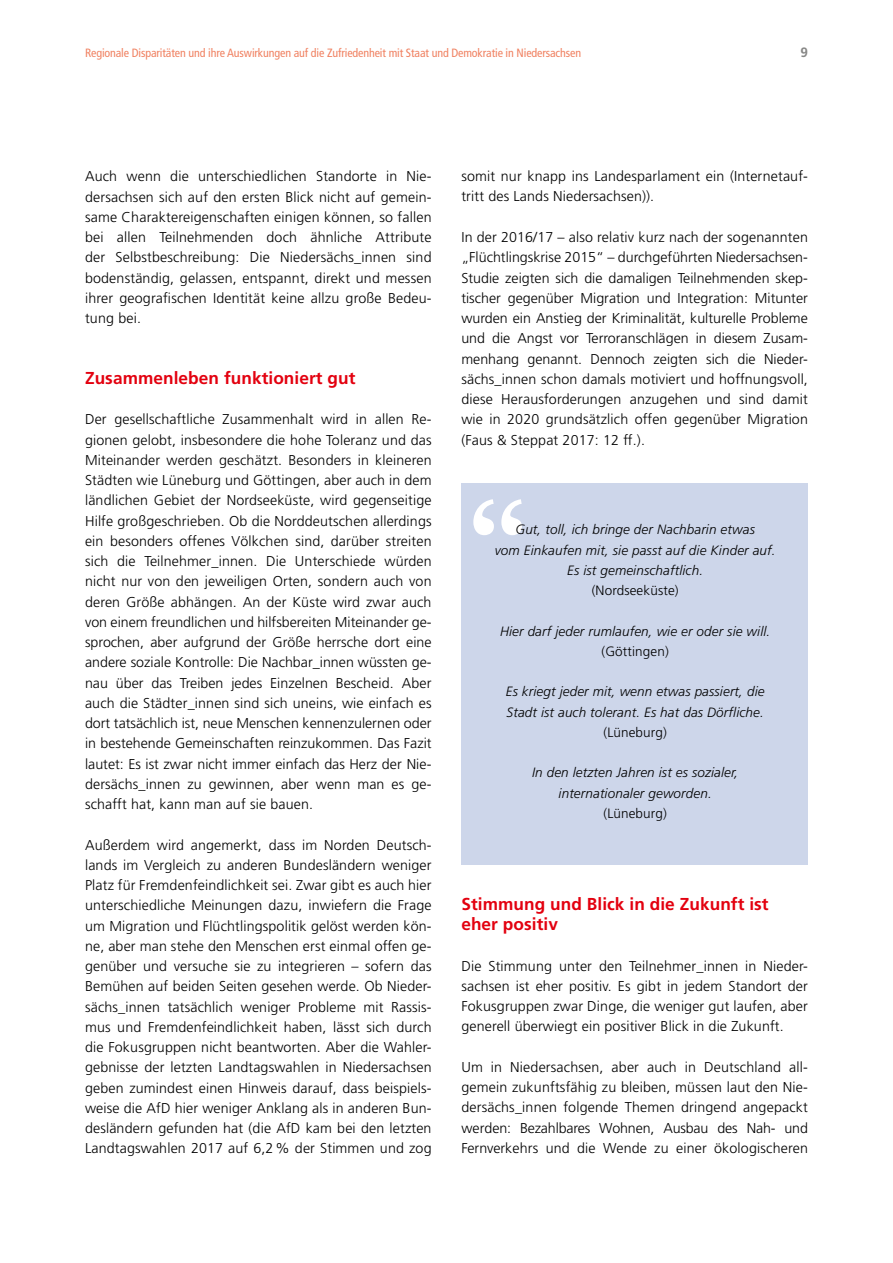
<style>
.page{position:relative;width:893px;height:1263px;background:#fff}
.page>*{position:absolute;margin:0;border:0;box-sizing:border-box;transform-origin:0 0}
.t1{font:700 17.25px/20.2px "Frutiger";letter-spacing:.005em;color:#e3000f}
.t2{font:300 14.25px/20.2px "Frutiger";letter-spacing:.01em;color:#000;text-align:justify}
.t3{font:italic 300 13.5px/20.2px "Frutiger";letter-spacing:.01em;color:#000;text-align:center}
.t4{font:300 13.5px "Frutiger";letter-spacing:.01em;color:#000}
.t5{font:700 13.5px "Frutiger";color:#878786}
.t6{font:condensed 12px "Frutiger";letter-spacing:-.01em;color:#f08161}
</style>
<div class="page">
<div style="left:461px;top:483px;width:347px;height:382px;background:#cdd6ea"></div>
<svg style="left:473px;top:499px;width:49px;height:36px"></svg>
<p class="t6" style="left:85px;top:46px;width:498px">Regionale Disparitäten und ihre Auswirkungen auf die Zufriedenheit mit Staat und Demokratie in Niedersachsen</p>
<p class="t5" style="left:800px;top:45px;width:9px">9</p>
<p class="t2" style="left:85px;top:166px;width:348px">Auch wenn die unterschiedlichen Standorte in Nie&shy;dersachsen sich auf den ersten Blick nicht auf gemein&shy;same Charaktereigenschaften einigen können, so fallen bei allen Teilnehmenden doch ähnliche Attribute der Selbstbeschreibung: Die Niedersächs_innen sind bodenständig, gelassen, entspannt, direkt und messen ihrer geografischen Identität keine allzu große Bedeu&shy;tung bei.</p>
<p class="t1" style="left:85px;top:367px;width:272px">Zusammenleben funktioniert gut</p>
<p class="t2" style="left:85px;top:409px;width:348px">Der gesellschaftliche Zusammenhalt wird in allen Re&shy;gionen gelobt, insbesondere die hohe Toleranz und das Miteinander werden geschätzt. Besonders in kleineren Städten wie Lüneburg und Göttingen, aber auch in dem ländlichen Gebiet der Nordseeküste, wird gegenseitige Hilfe großgeschrieben. Ob die Norddeutschen allerdings ein besonders offenes Völkchen sind, darüber streiten sich die Teilnehmer_innen. Die Unterschiede würden nicht nur von den jeweiligen Orten, sondern auch von deren Größe abhängen. An der Küste wird zwar auch von einem freundlichen und hilfsbereiten Miteinander ge&shy;sprochen, aber aufgrund der Größe herrsche dort eine andere soziale Kontrolle: Die Nachbar_innen wüssten ge&shy;nau über das Treiben jedes Einzelnen Bescheid. Aber auch die Städter_innen sind sich uneins, wie einfach es dort tatsächlich ist, neue Menschen kennenzulernen oder in bestehende Gemeinschaften reinzukommen. Das Fazit lautet: Es ist zwar nicht immer einfach das Herz der Nie&shy;dersächs_innen zu gewinnen, aber wenn man es ge&shy;schafft hat, kann man auf sie bauen.</p>
<p class="t2" style="left:85px;top:834px;width:348px">Außerdem wird angemerkt, dass im Norden Deutsch&shy;lands im Vergleich zu anderen Bundesländern weniger Platz für Fremdenfeindlichkeit sei. Zwar gibt es auch hier unterschiedliche Meinungen dazu, inwiefern die Frage um Migration und Flüchtlingspolitik gelöst werden kön&shy;ne, aber man stehe den Menschen erst einmal offen ge&shy;genüber und versuche sie zu integrieren – sofern das Bemühen auf beiden Seiten gesehen werde. Ob Nieder&shy;sächs_innen tatsächlich weniger Probleme mit Rassis&shy;mus und Fremdenfeindlichkeit haben, lässt sich durch die Fokusgruppen nicht beantworten. Aber die Wahler&shy;gebnisse der letzten Landtagswahlen in Niedersachsen geben zumindest einen Hinweis darauf, dass beispiels&shy;weise die AfD hier weniger Anklang als in anderen Bun&shy;desländern gefunden hat (die AfD kam bei den letzten Landtagswahlen 2017 auf 6,2% der Stimmen und zog</p>
<p class="t2" style="left:461px;top:166px;width:348px">somit nur knapp ins Landesparlament ein (Internetauf&shy;tritt des Lands Niedersachsen)).</p>
<p class="t2" style="left:461px;top:227px;width:348px">In der 2016/17 – also relativ kurz nach der sogenannten „Flüchtlingskrise 2015“ – durchgeführten Niedersachsen-Studie zeigten sich die damaligen Teilnehmenden skep&shy;tischer gegenüber Migration und Integration: Mitunter wurden ein Anstieg der Kriminalität, kulturelle Probleme und die Angst vor Terroranschlägen in diesem Zusam&shy;menhang genannt. Dennoch zeigten sich die Nieder&shy;sächs_innen schon damals motiviert und hoffnungsvoll, diese Herausforderungen anzugehen und sind damit wie in 2020 grundsätzlich offen gegenüber Migration (Faus &amp; Steppat 2017: 12 ff.).</p>
<p class="t3" style="left:495px;top:519px;width:282px">Gut, toll, ich bringe der Nachbarin etwas<br>vom Einkaufen mit, sie passt auf die Kinder auf.<br>Es ist gemeinschaftlich.</p>
<p class="t4" style="left:592px;top:583px;width:89px">(Nordseeküste)</p>
<p class="t3" style="left:500px;top:621px;width:272px">Hier darf jeder rumlaufen, wie er oder sie will.</p>
<p class="t4" style="left:601px;top:643px;width:69px">(Göttingen)</p>
<p class="t3" style="left:506px;top:681px;width:260px;text-align:left">Es kriegt jeder mit, wenn etwas passiert, die<br>Stadt ist auch tolerant. Es hat das Dörfliche.</p>
<p class="t4" style="left:603px;top:724px;width:65px">(Lüneburg)</p>
<p class="t3" style="left:532px;top:762px;width:208px">In den letzten Jahren ist es sozialer, internationaler geworden.</p>
<p class="t4" style="left:603px;top:805px;width:65px">(Lüneburg)</p>
<p class="t1" style="left:461px;top:893px;width:309px">Stimmung und Blick in die Zukunft ist eher positiv</p>
<p class="t2" style="left:461px;top:955px;width:348px">Die Stimmung unter den Teilnehmer_innen in Nieder&shy;sachsen ist eher positiv. Es gibt in jedem Standort der Fokusgruppen zwar Dinge, die weniger gut laufen, aber generell überwiegt ein positiver Blick in die Zukunft.</p>
<p class="t2" style="left:461px;top:1057px;width:348px">Um in Niedersachsen, aber auch in Deutschland all&shy;gemein zukunftsfähig zu bleiben, müssen laut den Nie&shy;dersächs_innen folgende Themen dringend angepackt werden: Bezahlbares Wohnen, Ausbau des Nah- und Fernverkehrs und die Wende zu einer ökologischeren</p>
</div>
